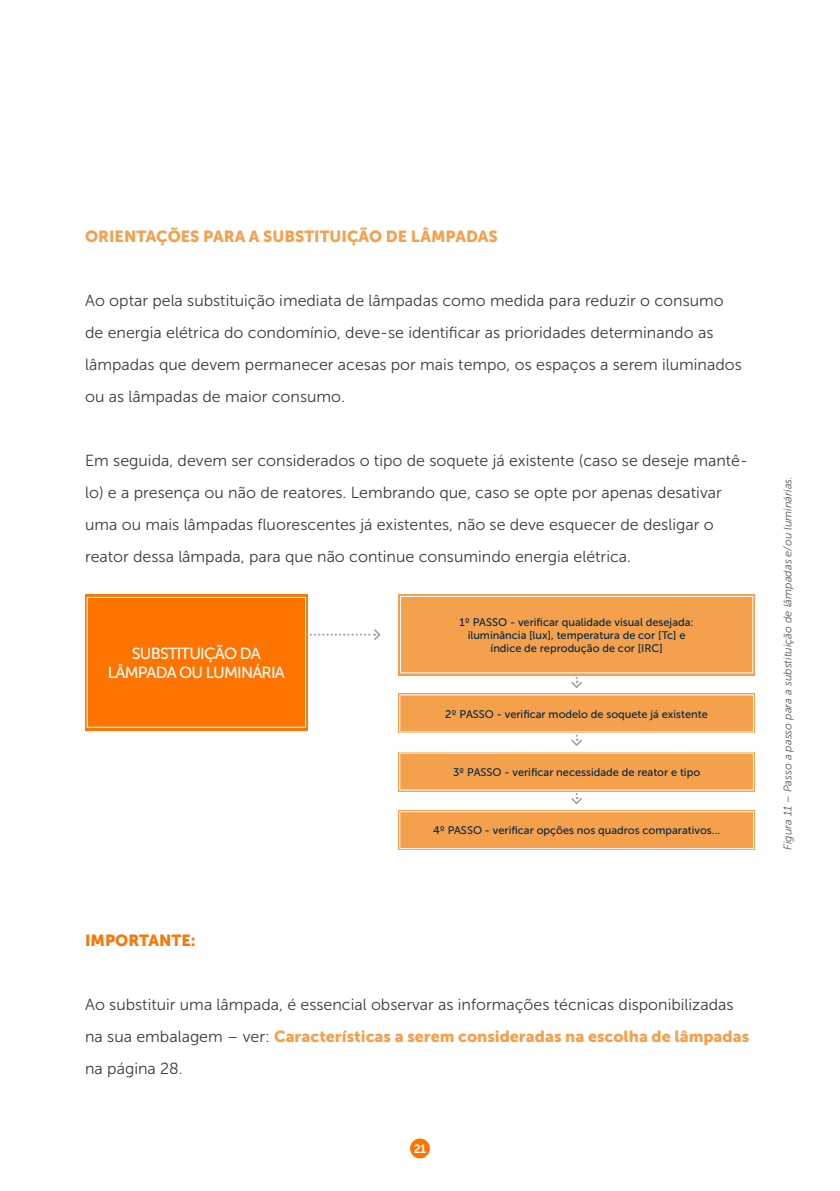
<style>
.page{position:relative;width:840px;height:1191px;background:#fff}
.page>*{position:absolute;margin:0;border:0;box-sizing:border-box;transform-origin:0 0}
.t1{font:16px/32px "Museo Sans 300";color:#3c3c3b}
.t2{font:16px "Museo Sans 900";color:#f5a04c}
.t3{font:16px/19.2px "Museo Sans 500";letter-spacing:-.05em;color:#fff;text-align:center}
.t4{font:16px "Museo Sans 900";color:#fd7402}
.t5{font:12px "Museo Sans 700";color:#fff}
.t6{font:11px/13.2px "Museo Sans 500";color:#002647;text-align:center}
.t7{font:italic 11px "Museo Sans 300";color:#575756}
.s1{font-family:"Museo Sans 300";color:#3c3c3b}
</style>
<div class="page">
<div style="left:410px;top:1138px;width:19px;height:20px;background:#fd7402;border-radius:50%"></div>
<svg style="left:569px;top:675px;width:14px;height:13px"></svg>
<svg style="left:571px;top:734px;width:11px;height:12px"></svg>
<svg style="left:569px;top:791px;width:14px;height:13px"></svg>
<svg style="left:307px;top:628px;width:74px;height:13px"></svg>
<div style="left:85px;top:594px;width:222px;height:136px;background:#fd7402"></div>
<div style="left:87px;top:597px;width:219px;height:130px;border:1px solid #fff"></div>
<div style="left:398px;top:594px;width:356px;height:81px;background:#f5a04c"></div>
<div style="left:400px;top:596px;width:352px;height:77px;border:1px solid #fff"></div>
<div style="left:398px;top:693px;width:356px;height:40px;background:#f5a04c"></div>
<div style="left:398px;top:751px;width:356px;height:40px;background:#f5a04c"></div>
<div style="left:398px;top:810px;width:356px;height:40px;background:#f5a04c"></div>
<div style="left:399px;top:811px;width:354px;height:38px;border:1px solid #fff"></div>
<p class="t2" style="left:85px;top:227px;width:414px">ORIENTAÇÕES PARA A SUBSTITUIÇÃO DE LÂMPADAS</p>
<p class="t1" style="left:85px;top:285px;width:658px">Ao optar pela substituição imediata de lâmpadas como medida para reduzir o consumo de energia elétrica do condomínio, deve-se identificar as prioridades determinando as lâmpadas que devem permanecer acesas por mais tempo, os espaços a serem iluminados ou as lâmpadas de maior consumo.</p>
<p class="t1" style="left:85px;top:445px;width:664px">Em seguida, devem ser considerados o tipo de soquete já existente (caso se deseje mantê&shy;lo) e a presença ou não de reatores. Lembrando que, caso se opte por apenas desativar uma ou mais lâmpadas fluorescentes já existentes, não se deve esquecer de desligar o reator dessa lâmpada, para que não continue consumindo energia elétrica.</p>
<p class="t3" style="left:108px;top:643px;width:179px">SUBSTITUIÇÃO DA<br>LÂMPADA OU LUMINÁRIA</p>
<p class="t4" style="left:85px;top:931px;width:112px">IMPORTANTE:</p>
<p class="t6" style="left:459px;top:615px;width:236px">1º PASSO - verificar qualidade visual desejada: iluminância [lux], temperatura de cor [Tc] e índice de reprodução de cor [IRC]</p>
<p class="t6" style="left:445px;top:707px;width:264px">2º PASSO - verificar modelo de soquete já existente</p>
<p class="t6" style="left:453px;top:765px;width:248px">3º PASSO - verificar necessidade de reator e tipo</p>
<p class="t6" style="left:433px;top:824px;width:288px">4º PASSO - verificar opções nos quadros comparativos...</p>
<p class="t1" style="left:85px;top:988px;width:649px">Ao substituir uma lâmpada, é essencial observar as informações técnicas disponibilizadas</p>
<p class="t2" style="left:85px;top:1027px;width:665px"><span class="s1">na sua embalagem – ver:</span> Características a serem consideradas na escolha de lâmpadas</p>
<p class="t1" style="left:85px;top:1052px;width:99px">na página 28.</p>
<p class="t5" style="left:413px;top:1142px;width:14px">21</p>
<p class="t7" style="left:781px;top:850px;width:375px;rotate:-90deg">Figura 11 – Passo a passo para a substituição de lâmpadas e/ou luminárias.</p>
</div>
